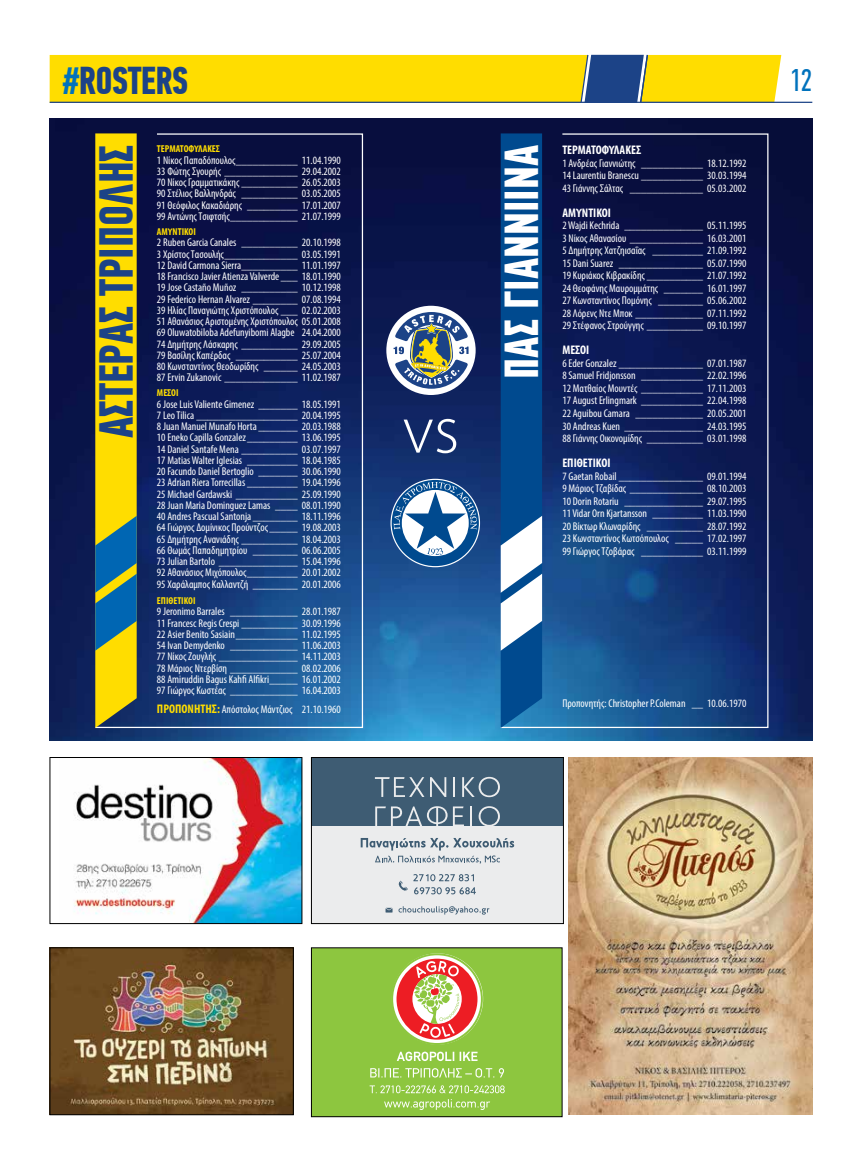
<style>
.page{position:relative;width:862px;height:1170px;background:#fff}
.page>*{position:absolute;margin:0;border:0;box-sizing:border-box;transform-origin:0 0}
.t1{font:300 68.75px "Myriad Pro";color:#fff}
.t2{font:700 47.5px "PF Din Text Comp Pro";color:#1c4387}
.t3{font:700 47.5px "PF Din Text Comp Pro";color:#fff}
.t4{font:700 38.75px "PF Din Text Comp Pro";letter-spacing:-.02em;color:#1c4387}
.t5{font:31.25px "PF Din Text Comp Pro";color:#0072bc}
.t6{font:700 condensed 12.5px "Myriad Pro";color:#fff}
.t7{font:condensed 11.25px/11.2px "Myriad Pro";color:#fff;text-align:justify}
.t8{font:700 condensed 10px "Myriad Pro";color:#fd0}
.s1{color:#0072bc}
.s2{font-weight:700;font-size:12.5px;color:#fd0}
</style>
<div class="page">
<img style="left:50px;top:119px;width:761px;height:621px">
<svg style="left:499px;top:133px;width:269px;height:595px;background:#0f2862"></svg>
<hr style="left:50px;top:102px;width:761px;height:1px;background:#1c4387">
<svg style="left:50px;top:54px;width:730px;height:49px;background:#e8ce14"></svg>
<svg style="left:94px;top:133px;width:269px;height:595px;background:#112a64"></svg>
<img style="left:568px;top:757px;width:243px;height:357px">
<svg style="left:95px;top:133px;width:42px;height:595px;background:#cabf20"></svg>
<svg style="left:500px;top:133px;width:41px;height:595px"></svg>
<div style="left:386px;top:306px;width:89px;height:89px;background:#fff;border-radius:50%"></div>
<img style="left:74px;top:759px;width:226px;height:162px">
<div style="left:50px;top:757px;width:252px;height:166px;border:1px solid #000"></div>
<div style="left:311px;top:757px;width:252px;height:166px;background:#ebeced"></div>
<div style="left:311px;top:757px;width:252px;height:68px;background:#3e5c73"></div>
<svg style="left:374px;top:777px;width:50px;height:19px"></svg>
<svg style="left:430px;top:777px;width:16px;height:19px"></svg>
<svg style="left:453px;top:777px;width:1px;height:19px"></svg>
<svg style="left:462px;top:776px;width:37px;height:21px"></svg>
<svg style="left:375px;top:806px;width:88px;height:20px"></svg>
<hr style="left:469px;top:806px;width:2px;height:20px;background:#ebeced">
<svg style="left:478px;top:806px;width:21px;height:20px"></svg>
<svg style="left:398px;top:906px;width:91px;height:8px"></svg>
<svg style="left:385px;top:907px;width:7px;height:5px"></svg>
<svg style="left:398px;top:874px;width:77px;height:20px"></svg>
<svg style="left:360px;top:838px;width:154px;height:25px"></svg>
<div style="left:311px;top:757px;width:252px;height:166px;border:1px solid #000"></div>
<svg style="left:393px;top:312px;width:75px;height:77px"></svg>
<svg style="left:390px;top:478px;width:90px;height:89px"></svg>
<div style="left:391px;top:480px;width:87px;height:86px;background:#004a8f;border-radius:50%"></div>
<svg style="left:393px;top:482px;width:83px;height:73px"></svg>
<div style="left:313px;top:949px;width:247px;height:165px;background:#8dc63f"></div>
<svg style="left:391px;top:953px;width:91px;height:91px"></svg>
<svg style="left:370px;top:1067px;width:133px;height:10px"></svg>
<svg style="left:396px;top:1051px;width:81px;height:9px"></svg>
<svg style="left:369px;top:1085px;width:135px;height:24px;background:#a0cf5f"></svg>
<img style="left:52px;top:949px;width:239px;height:163px">
<div style="left:50px;top:947px;width:243px;height:167px;border:1px solid #000"></div>
<h3 class="t4" style="left:63px;top:57px;width:127px"><span class="s1">#</span>ROSTERS</h3>
<h3 class="t5" style="left:788px;top:63px;width:25px">12</h3>
<h2 class="t2" style="left:88px;top:438px;width:295px;rotate:-90deg">ΑΣΤΕΡΑΣ ΤΡΙΠΟΛΗΣ</h2>
<h2 class="t3" style="left:493px;top:379px;width:235px;rotate:-90deg">ΠΑΣ ΓΙΑΝΝΙΙΝΑ</h2>
<p class="t8" style="left:157px;top:143px;width:65px">ΤΕΡΜΑΤΟΦΥΛΑΚΕΣ</p>
<p class="t7" style="left:157px;top:154px;width:185px">1 Νίκος Παπαδόπουλος___________ 11.04.1990<br>33 Φώτης Σγουρής _____________ 29.04.2002<br>70 Νίκος Γραμματικάκης __________ 26.05.2003<br>90 Στέλιος Βαλληνδράς __________ 03.05.2005<br>91 Θεόφιλος Κακαδιάρης _________ 17.01.2007<br>99 Αντώνης Τσιφτσής____________ 21.07.1999</p>
<p class="t8" style="left:157px;top:225px;width:40px">ΑΜΥΝΤΙΚΟΙ</p>
<p class="t7" style="left:157px;top:237px;width:185px">2 Ruben Garcia Canales __________ 20.10.1998<br>3 Χρίστος Τασουλής_____________ 03.05.1991<br>12 David Carmona Sierra__________ 11.01.1997<br>18 Francisco Javier Atienza Valverde ___ 18.01.1990<br>19 Jose Castaño Muñoz __________ 10.12.1998<br>29 Federico Hernan Alvarez ________ 07.08.1994<br>39 Ηλίας Παναγιώτης Χριστόπουλος ___ 02.02.2003<br>51 Αθανάσιος Αριστομένης Χριστόπουλος 05.01.2008<br>69 Oluwatobiloba Adefunyibomi Alagbe 24.04.2000<br>74 Δημήτρης Λάσκαρης __________ 29.09.2005<br>79 Βασίλης Καπέρδας ___________ 25.07.2004<br>80 Κωνσταντίνος Θεοδωρίδης ______ 24.05.2003<br>87 Ervin Zukanovic _____________ 11.02.1987</p>
<p class="t8" style="left:157px;top:387px;width:23px">ΜΕΣΟΙ</p>
<p class="t7" style="left:157px;top:398px;width:185px">6 Jose Luis Valiente Gimenez _______ 18.05.1991<br>7 Leo Tilica __________________ 20.04.1995<br>8 Juan Manuel Munafo Horta _______ 20.03.1988<br>10 Eneko Capilla Gonzalez_________ 13.06.1995<br>14 Daniel Santafe Mena __________ 03.07.1997<br>17 Matias Walter Iglesias _________ 18.04.1985<br>20 Facundo Daniel Bertoglio _______ 30.06.1990<br>23 Αdrian Riera Torrecillas _________ 19.04.1996<br>25 Michael Gardawski ___________ 25.09.1990<br>28 Juan Maria Dominguez Lamas ____ 08.01.1990<br>40 Andres Pascual Santonja ________ 18.11.1996<br>64 Γιώργος Δομίνικος Προύντζος_____ 19.08.2003<br>65 Δημήτρης Ανανιάδης __________ 18.04.2003<br>66 Θωμάς Παπαδημητρίου ________ 06.06.2005<br>73 Julian Bartolo ______________ 15.04.1996<br>92 Αθανάσιος Μιχόπουλος_________ 20.01.2002<br>95 Χαράλαμπος Καλλαντζή ________ 20.01.2006</p>
<p class="t8" style="left:157px;top:594px;width:40px">ΕΠΙΘΕΤΙΚΟΙ</p>
<p class="t7" style="left:157px;top:605px;width:185px">9 Jeronimo Barrales ____________ 28.01.1987<br>11 Francesc Regis Crespi __________ 30.09.1996<br>22 Asier Benito Sasiain___________ 11.02.1995<br>54 Ivan Demydenko ____________ 11.06.2003<br>77 Νίκος Ζουγλής ______________ 14.11.2003<br>78 Μάριος Ντερβίση ____________ 08.02.2006<br>88 Amiruddin Bagus Kahfi Alfikri_____ 16.01.2002<br>97 Γιώργος Κωστέας ____________ 16.04.2003</p>
<h1 class="t1" style="left:402px;top:388px;width:58px">vs</h1>
<p class="t6" style="left:562px;top:142px;width:80px">ΤΕΡΜΑΤΟΦΥΛΑΚΕΣ</p>
<p class="t7" style="left:562px;top:157px;width:185px;line-height:12.5px">1 Ανδρέας Γιαννιώτης ___________ 18.12.1992<br>14 Laurentiu Branescu ___________ 30.03.1994<br>43 Γιάννης Σάλτας _____________ 05.03.2002</p>
<p class="t6" style="left:562px;top:205px;width:50px">ΑΜΥΝΤΙΚΟΙ</p>
<p class="t7" style="left:562px;top:219px;width:185px;line-height:12.5px">2 Wajdi Kechrida ______________ 05.11.1995<br>3 Νίκος Αθανασίου _____________ 16.03.2001<br>5 Δημήτρης Χατζηισαΐας _________ 21.09.1992<br>15 Dani Suarez _______________ 05.07.1990<br>19 Κυριάκος Κιβρακίδης __________ 21.07.1992<br>24 Θεοφάνης Μαυρομμάτης _______ 16.01.1997<br>27 Κωνσταντίνος Πομόνης ________ 05.06.2002<br>28 Λόρενς Ντε Μποκ ____________ 07.11.1992<br>29 Στέφανος Στρούγγης __________ 09.10.1997</p>
<p class="t6" style="left:562px;top:342px;width:28px">ΜΕΣΟΙ</p>
<p class="t7" style="left:562px;top:357px;width:185px;line-height:12.5px">6 Eder Gonzalez _______________ 07.01.1987<br>8 Samuel Fridjonsson ___________ 22.02.1996<br>12 Ματθαίος Μουντές ___________ 17.11.2003<br>17 August Erlingmark ___________ 22.04.1998<br>22 Aguibou Camara ____________ 20.05.2001<br>30 Andreas Kuen ______________ 24.03.1995<br>88 Γιάννης Οικονομίδης __________ 03.01.1998</p>
<p class="t6" style="left:562px;top:455px;width:50px">ΕΠΙΘΕΤΙΚΟΙ</p>
<p class="t7" style="left:562px;top:469px;width:185px;line-height:12.5px">7 Gaetan Robail _______________ 09.01.1994<br>9 Μάριος Τζαβίδας _____________ 08.10.2003<br>10 Dorin Rotariu ______________ 29.07.1995<br>11 Vidar Orn Kjartansson _________ 11.03.1990<br>20 Βίκτωρ Κλωναρίδης __________ 28.07.1992<br>23 Κωνσταντίνος Κωτσόπουλος _____ 17.02.1997<br>99 Γιώργος Τζοβάρας ___________ 03.11.1999</p>
<p class="t7" style="left:157px;top:703px;width:185px"><span class="s2">ΠΡΟΠΟΝΗΤΗΣ:</span> Απόστολος Μάντζιος 21.10.1960</p>
<p class="t7" style="left:562px;top:697px;width:185px">Προπονητής: Christopher P.Coleman __ 10.06.1970</p>
</div>
